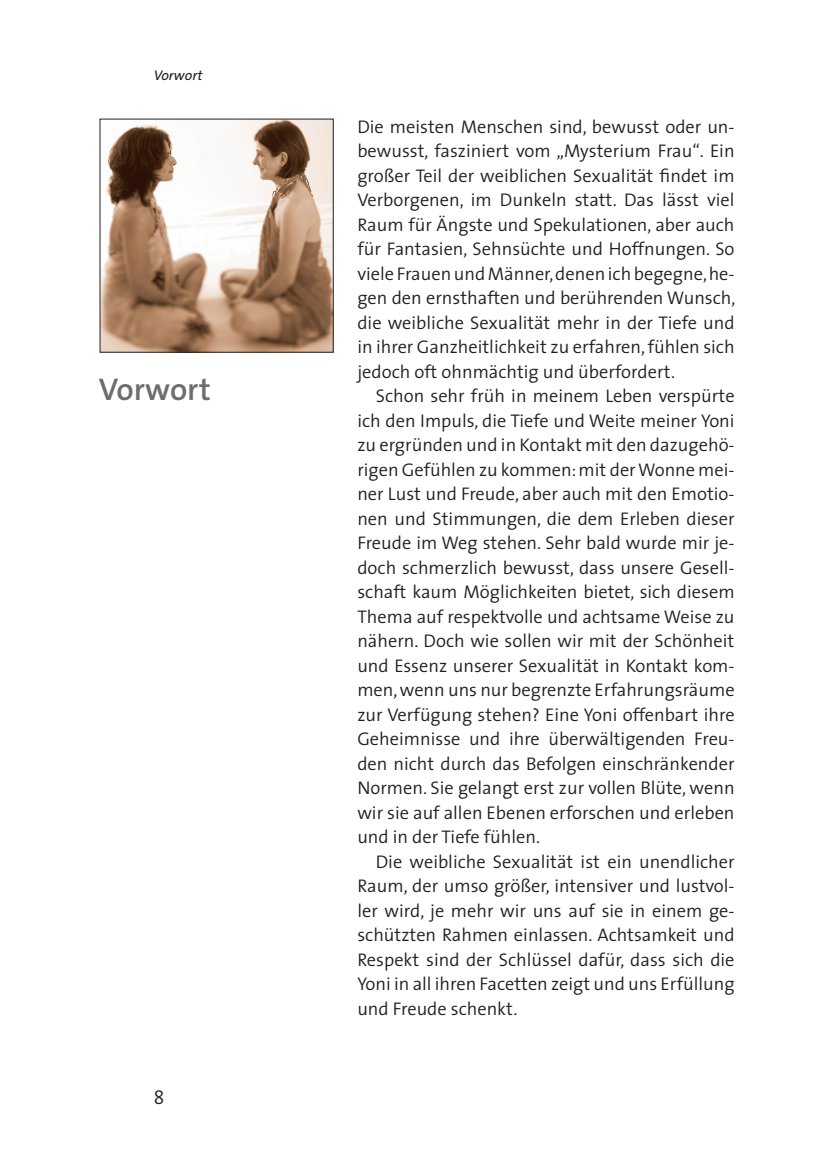
<style>
.page{position:relative;width:819px;height:1166px;background:#fff}
.page>*{position:absolute;margin:0;border:0;box-sizing:border-box;transform-origin:0 0}
.t1{font:600 31.5px "The Sans";color:#6c6d70}
.t2{font:300 19.25px "The Sans";color:#231f20}
.t3{font:300 18.38px/24.5px "The Sans";color:#231f20;text-align:justify}
.t4{font:italic 14px "The Sans";color:#231f20}
</style>
<div class="page">
<img style="left:102px;top:121px;width:229px;height:229px">
<p class="t4" style="left:154px;top:64px;width:50px">Vorwort</p>
<h1 class="t1" style="left:99px;top:363px;width:113px">Vorwort</h1>
<p class="t2" style="left:154px;top:1081px;width:12px">8</p>
<p class="t3" style="left:357px;top:113px;width:379px">Die meisten Menschen sind, bewusst oder un&shy;bewusst, fasziniert vom „Mysterium Frau“. Ein großer Teil der weiblichen Sexualität findet im Verborgenen, im Dunkeln statt. Das lässt viel Raum für Ängste und Spekulationen, aber auch für Fantasien, Sehnsüchte und Hoffnungen. So viele Frauen und Männer, denen ich begegne, he&shy;gen den ernsthaften und berührenden Wunsch, die weibliche Sexualität mehr in der Tiefe und in ihrer Ganzheitlichkeit zu erfahren, fühlen sich jedoch oft ohnmächtig und überfordert.</p>
<p class="t3" style="left:357px;top:383px;width:379px;text-indent:18px">Schon sehr früh in meinem Leben verspürte ich den Impuls, die Tiefe und Weite meiner Yoni zu ergründen und in Kontakt mit den dazugehö&shy;rigen Gefühlen zu kommen: mit der Wonne mei&shy;ner Lust und Freude, aber auch mit den Emotio&shy;nen und Stimmungen, die dem Erleben dieser Freude im Weg stehen. Sehr bald wurde mir je&shy;doch schmerzlich bewusst, dass unsere Gesell&shy;schaft kaum Möglichkeiten bietet, sich diesem Thema auf respektvolle und achtsame Weise zu nähern. Doch wie sollen wir mit der Schönheit und Essenz unserer Sexualität in Kontakt kom&shy;men, wenn uns nur begrenzte Erfahrungsräume zur Verfügung stehen? Eine Yoni offenbart ihre Geheimnisse und ihre überwältigenden Freu&shy;den nicht durch das Befolgen einschränkender Normen. Sie gelangt erst zur vollen Blüte, wenn wir sie auf allen Ebenen erforschen und erleben und in der Tiefe fühlen.</p>
<p class="t3" style="left:357px;top:848px;width:379px;text-indent:18px">Die weibliche Sexualität ist ein unendlicher Raum, der umso größer, intensiver und lustvol&shy;ler wird, je mehr wir uns auf sie in einem ge&shy;schützten Rahmen einlassen. Achtsamkeit und Respekt sind der Schlüssel dafür, dass sich die Yoni in all ihren Facetten zeigt und uns Erfüllung und Freude schenkt.</p>
</div>
